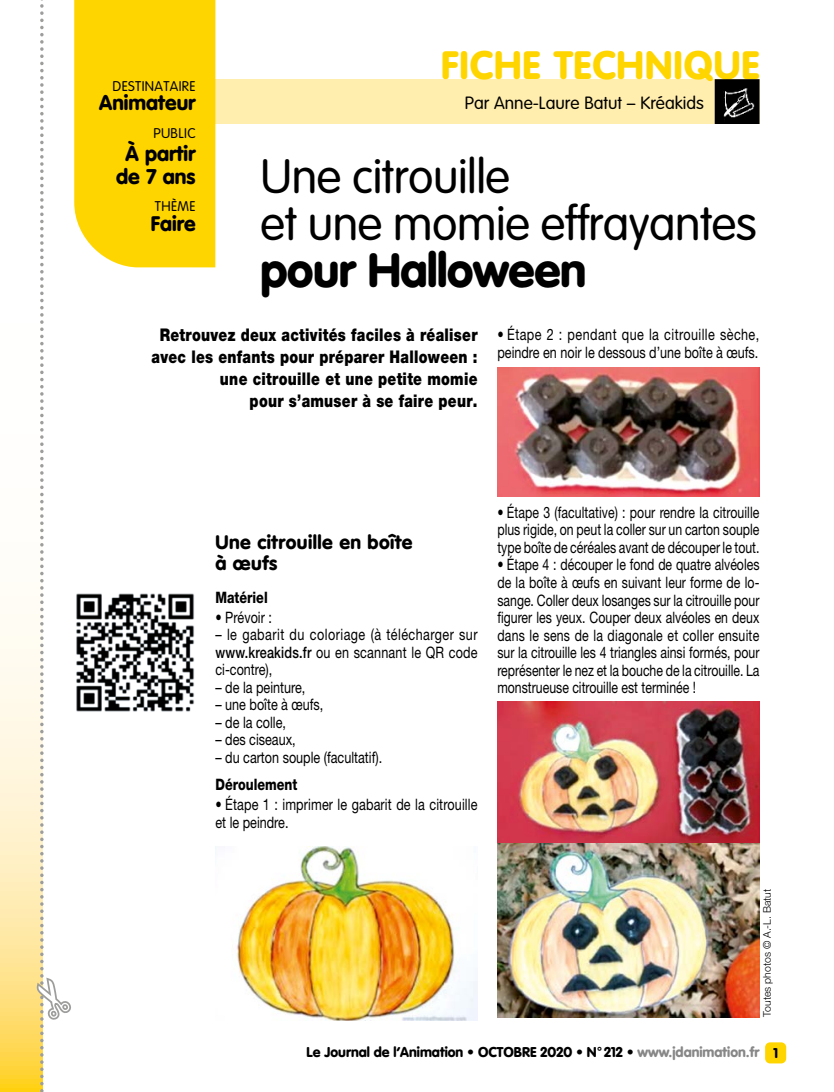
<style>
.page{position:relative;width:834px;height:1092px;background:#fff}
.page>*{position:absolute;margin:0;border:0;box-sizing:border-box;transform-origin:0 0}
.t1{font:300 47.25px/47.2px "VAG Rounded";letter-spacing:-.01em;color:#000}
.t2{font:900 47.25px "VAG Rounded";letter-spacing:-.01em;color:#000}
.t3{font:900 39.02px "VAG Rounded";letter-spacing:.025em;color:#ffd500}
.t4{font:900 21px/22.8px "VAG Rounded";color:#000;text-align:center}
.t5{font:900 20.82px "VAG Rounded";color:#000}
.t6{font:900 19.25px/21px "VAG Rounded";letter-spacing:.025em;color:#000}
.t7{font:900 17.5px/21.9px "Helvetica Neue";letter-spacing:.02em;color:#000;text-align:right;scale:.8 1}
.t8{font:300 17.5px "VAG Rounded";color:#000}
.t9{font:15.75px/17.5px "Helvetica Neue";color:#000;text-align:justify;scale:.78 1}
.t10{font:15.75px/17.5px "Helvetica Neue";color:#000;scale:.8 1}
.t11{font:800 15.75px "Helvetica Neue";color:#000;scale:.8 1}
.t12{font:900 14px "VAG Rounded";color:#000}
.t13{font:300 13.83px "VAG Rounded";letter-spacing:.025em;color:#000}
.t14{font:300 10.5px "Helvetica Neue";color:#000}
.s1{font-weight:500}
.s2{color:#878787}
</style>
<div class="page">
<div style="left:765px;top:1042px;width:21px;height:21px;background:#ffd500;border-radius:5px"></div>
<svg style="left:0;top:614px;width:34px;height:477px;background:#ffedb4"></svg>
<div style="left:76px;top:79px;width:683px;height:45px;background:#ffeeae"></div>
<div style="left:74px;top:0;width:141px;height:267px;background:#ffd500"></div>
<img style="left:717px;top:82px;width:39px;height:39px">
<div style="left:714px;top:79px;width:45px;height:45px;border:2px solid #000"></div>
<img style="left:76px;top:593px;width:119px;height:119px">
<img style="left:497px;top:701px;width:262px;height:316px">
<img style="left:215px;top:846px;width:262px;height:173px">
<img style="left:497px;top:367px;width:262px;height:130px">
<svg style="left:34px;top:0;width:10px;height:1092px"></svg>
<h2 class="t3" style="left:441px;top:41px;width:320px">FICHE TECHNIQUE</h2>
<p class="t13" style="left:113px;top:79px;width:84px">DESTINATAIRE</p>
<h3 class="t5" style="left:99px;top:90px;width:98px">Animateur</h3>
<p class="t13" style="left:153px;top:125px;width:44px">PUBLIC</p>
<h3 class="t4" style="left:116px;top:143px;width:81px">À partir de 7 ans</h3>
<p class="t13" style="left:155px;top:199px;width:42px">THÈME</p>
<h3 class="t5" style="left:151px;top:210px;width:46px">Faire</h3>
<p class="t8" style="left:465px;top:93px;width:240px">Par Anne-Laure Batut – Kréakids</p>
<h1 class="t1" style="left:260px;top:154px;width:497px">Une citrouille<br>et une momie effrayantes</h1>
<h1 class="t2" style="left:260px;top:242px;width:327px">pour Halloween</h1>
<p class="t7" style="left:151px;top:324px;width:409px">Retrouvez deux activités faciles à réaliser avec les enfants pour préparer Halloween : une citrouille et une petite momie<br>pour s’amuser à se faire peur.</p>
<p class="t10" style="left:497px;top:326px;width:329px">• Étape 2 : pendant que la citrouille sèche, peindre en noir le dessous d’une boîte à œufs.</p>
<p class="t6" style="left:215px;top:532px;width:199px">Une citrouille en boîte à œufs</p>
<p class="t11" style="left:215px;top:587px;width:67px">Matériel</p>
<p class="t10" style="left:215px;top:608px;width:72px">• Prévoir :</p>
<p class="t10" style="left:215px;top:625px;width:329px;text-align:justify">– le gabarit du coloriage (à télécharger sur <span class="s1">www.kreakids.fr</span> ou en scannant le QR code ci-contre),</p>
<p class="t10" style="left:215px;top:678px;width:114px">– de la peinture,</p>
<p class="t10" style="left:215px;top:695px;width:136px">– une boîte à œufs,</p>
<p class="t10" style="left:215px;top:713px;width:90px">– de la colle,</p>
<p class="t10" style="left:215px;top:730px;width:102px">– des ciseaux,</p>
<p class="t10" style="left:215px;top:748px;width:210px">– du carton souple (facultatif).</p>
<p class="t11" style="left:215px;top:775px;width:104px">Déroulement</p>
<p class="t10" style="left:215px;top:795px;width:329px">• Étape 1 : imprimer le gabarit de la citrouille et le peindre.</p>
<p class="t9" style="left:497px;top:503px;width:337px">• Étape 3 (facultative) : pour rendre la citrouille plus rigide, on peut la coller sur un carton souple type boîte de céréales avant de découper le tout.</p>
<p class="t9" style="left:497px;top:556px;width:337px">• Étape 4 : découper le fond de quatre alvéoles de la boîte à œufs en suivant leur forme de lo&shy;sange. Coller deux losanges sur la citrouille pour figurer les yeux. Couper deux alvéoles en deux dans le sens de la diagonale et coller ensuite sur la citrouille les 4 triangles ainsi formés, pour représenter le nez et la bouche de la citrouille. La monstrueuse citrouille est terminée !</p>
<p class="t14" style="left:760px;top:1016px;width:129px;rotate:-90deg">Toutes photos © A.-L. Batut</p>
<p class="t12" style="left:306px;top:1043px;width:473px">Le Journal de l’Animation • OCTOBRE 2020 • N° 212 • <span class="s2">www.jdanimation.fr</span> 1</p>
</div>
